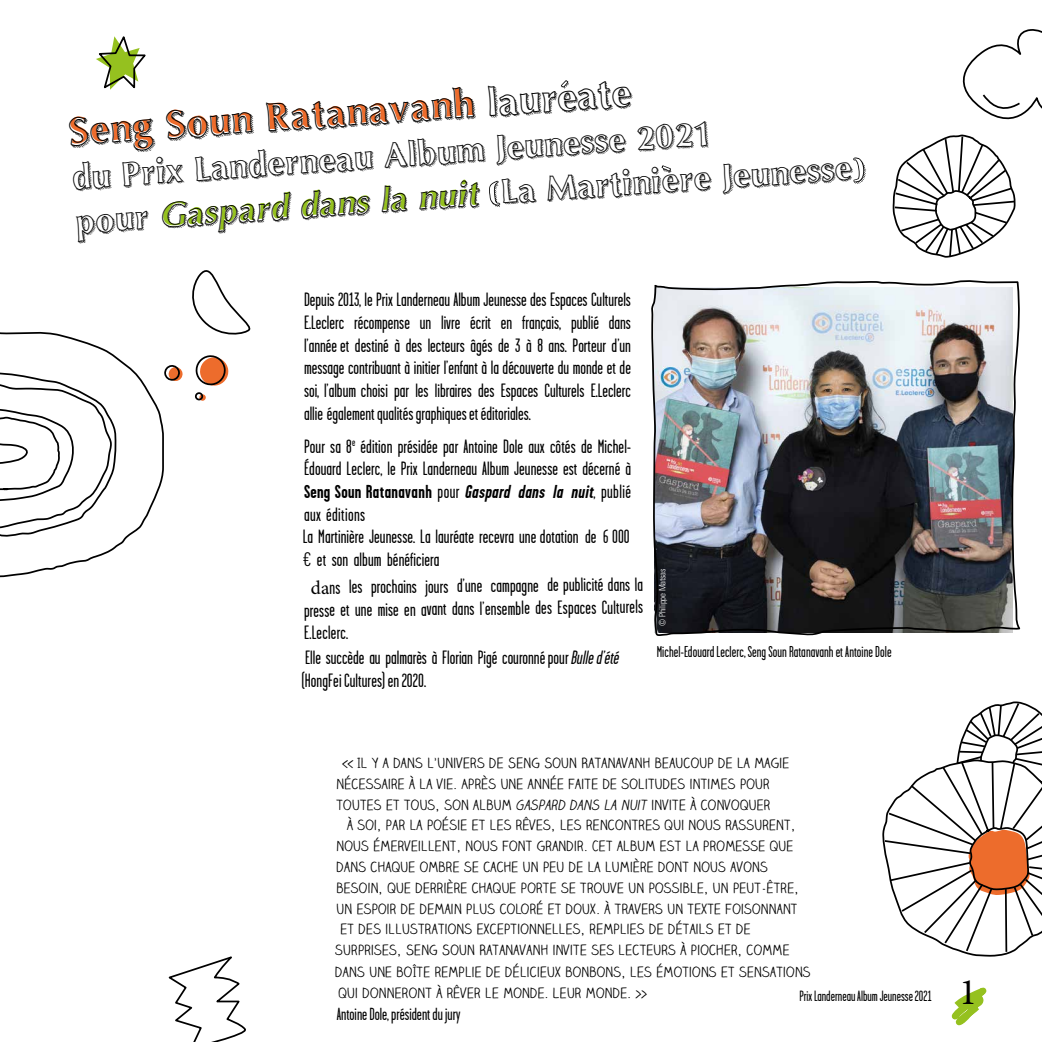
<style>
.page{position:relative;width:1042px;height:1042px;background:#fff}
.page>*{position:absolute;margin:0;border:0;box-sizing:border-box;transform-origin:0 0}
.t1{font:40.25px "Maximum";color:#000}
.t2{font:37.45px "Minion Pro";color:#000}
.t3{font:35px/44.3px "Maximum";color:#000}
.t4{font:19.25px/22.8px "Garage Gothic";letter-spacing:.005em;color:#000}
.t5{font:700 18.72px "Garage Gothic";letter-spacing:.02em;color:#000}
.t6{font:17.5px "Garage Gothic";color:#000}
.t7{font:15.75px "Garage Gothic";letter-spacing:.005em;color:#000}
.t8{font:14.88px "Garage Gothic";color:#000}
.t9{font:14px/21px "Claire Hand";letter-spacing:.025em;color:#000}
.t10{font:300 condensed 8.75px "Univers LT Std";letter-spacing:-.02em;color:#fff}
.s1{font-style:italic}
.s2{font-weight:400;font-size:19.25px}
.s3{font-family:"DINOT";font-stretch:condensed}
.s4{font-family:"Minion Pro"}
</style>
<div class="page">
<svg style="left:951px;top:987px;width:36px;height:39px"></svg>
<svg style="left:420px;top:180px;width:59px;height:27px"></svg>
<svg style="left:383px;top:185px;width:23px;height:25px"></svg>
<svg style="left:302px;top:189px;width:67px;height:27px"></svg>
<svg style="left:163px;top:191px;width:127px;height:39px"></svg>
<svg style="left:413px;top:87px;width:60px;height:33px"></svg>
<svg style="left:167px;top:109px;width:84px;height:28px"></svg>
<svg style="left:267px;top:101px;width:140px;height:28px"></svg>
<svg style="left:70px;top:116px;width:83px;height:33px"></svg>
<svg style="left:561px;top:80px;width:8px;height:9px"></svg>
<svg style="left:489px;top:181px;width:11px;height:26px"></svg>
<img style="left:651px;top:157px;width:370px;height:479px">
<svg style="left:882px;top:701px;width:160px;height:256px"></svg>
<svg style="left:168px;top:957px;width:78px;height:85px"></svg>
<svg style="left:96px;top:36px;width:50px;height:54px"></svg>
<svg style="left:892px;top:29px;width:150px;height:229px"></svg>
<svg style="left:0;top:270px;width:251px;height:308px"></svg>
<div style="left:195px;top:392px;width:8px;height:9px;border:2px solid #000;border-radius:50%"></div>
<h1 class="t1" style="left:68px;top:114px;width:566px;rotate:-4deg">Seng Soun Ratanavanh laureate</h1>
<h3 class="t3" style="left:71px;top:159px;width:780px;rotate:-4deg">du Prix Landerneau Album Jeunesse 2021<br>pour <span class="s1">Gaspard dans la nuit</span> La Martiniere Jeunesse</h3>
<p class="t4" style="left:304px;top:288px;width:328px;text-align:justify">Depuis 2013, le Prix Landerneau Album Jeunesse des Espaces Culturels E.Leclerc récompense un livre écrit en français, publié dans l’année et destiné à des lecteurs âgés de 3 à 8 ans. Porteur d’un message contribuant à initier l’enfant à la découverte du monde et de soi, l’album choisi par les libraires des Espaces Culturels E.Leclerc allie également qualités graphiques et éditoriales.</p>
<p class="t4" style="left:304px;top:435px;width:328px">Pour sa 8<sup>e</sup> édition présidée par Antoine Dole aux côtés de Michel-<br>Édouard Leclerc, le Prix Landerneau Album Jeunesse est décerné à</p>
<p class="t5" style="left:304px;top:482px;width:328px">Seng Soun Ratanavanh <span class="s2">pour</span> <span class="s1">Gaspard dans la nuit</span><span class="s2">, publié</span></p>
<p class="t4" style="left:303px;top:503px;width:328px">aux éditions<br>La Martinière Jeunesse. La lauréate recevra une dotation de 6 000 <span class="s3">€</span> et son album bénéficiera</p>
<p class="t4" style="left:303px;top:578px;width:341px;line-height:22.2px;text-align:justify;text-indent:7px;rotate:-1deg"><span class="s4">da</span>ns les prochains jours d’une campagne de publicité dans la presse et une mise en avant dans l’ensemble des Espaces Culturels E.Leclerc.</p>
<p class="t4" style="left:302px;top:646px;width:322px">Elle succède au palmarès à Florian Pigé couronné pour <span class="s1">Bulled’été </span>(HongFei Cultures) en 2020.</p>
<p class="t10" style="left:657px;top:625px;width:59px;rotate:-90deg">© Philippe Matsas</p>
<p class="t7" style="left:657px;top:643px;width:236px">Michel-Edouard Leclerc, Seng Soun Ratanavanh et Antoine Dole</p>
<p class="t9" style="left:336px;top:752px;width:454px;text-indent:5px">&lt;&lt; IL Y A DANS L’UNIVERS DE SENG SOUN RATANAVANH BEAUCOUP DE LA MAGIE<br>NÉCESSAIRE À LA VIE. APRÈS UNE ANNÉE FAITE DE SOLITUDES INTIMES POUR<br>TOUTES ET TOUS, SON ALBUM <span class="s1">GASPARD DANS LA NUIT</span> INVITE À CONVOQUER</p>
<p class="t9" style="left:347px;top:814px;width:450px">À SOI, PAR LA POÉSIE ET LES RÊVES, LES RENCONTRES QUI NOUS RASSURENT,</p>
<p class="t9" style="left:336px;top:835px;width:458px">NOUS ÉMERVEILLENT, NOUS FONT GRANDIR. CET ALBUM EST LA PROMESSE QUE</p>
<p class="t9" style="left:336px;top:856px;width:433px">DANS CHAQUE OMBRE SE CACHE UN PEU DE LA LUMIÈRE DONT NOUS AVONS</p>
<p class="t9" style="left:336px;top:877px;width:463px">BESOIN, QUE DERRIÈRE CHAQUE PORTE SE TROUVE UN POSSIBLE, UN PEUT-ÊTRE,</p>
<p class="t9" style="left:336px;top:898px;width:462px">UN ESPOIR DE DEMAIN PLUS COLORÉ ET DOUX. À TRAVERS UN TEXTE FOISONNANT</p>
<p class="t9" style="left:340px;top:919px;width:411px">ET DES ILLUSTRATIONS EXCEPTIONNELLES, REMPLIES DE DÉTAILS ET DE</p>
<p class="t9" style="left:335px;top:940px;width:456px">SURPRISES, SENG SOUN RATANAVANH INVITE SES LECTEURS À PIOCHER, COMME</p>
<p class="t9" style="left:335px;top:961px;width:477px">DANS UNE BOÎTE REMPLIE DE DÉLICIEUX BONBONS, LES ÉMOTIONS ET SENSATIONS</p>
<p class="t9" style="left:338px;top:982px;width:310px">QUI DONNERONT À RÊVER LE MONDE. LEUR MONDE. &gt;&gt;</p>
<p class="t6" style="left:337px;top:1005px;width:125px">Antoine Dole, président du jury</p>
<p class="t8" style="left:799px;top:988px;width:134px">Prix Landerneau Album Jeunesse 2021</p>
<h2 class="t2" style="left:959px;top:966px;width:19px">1</h2>
</div>
